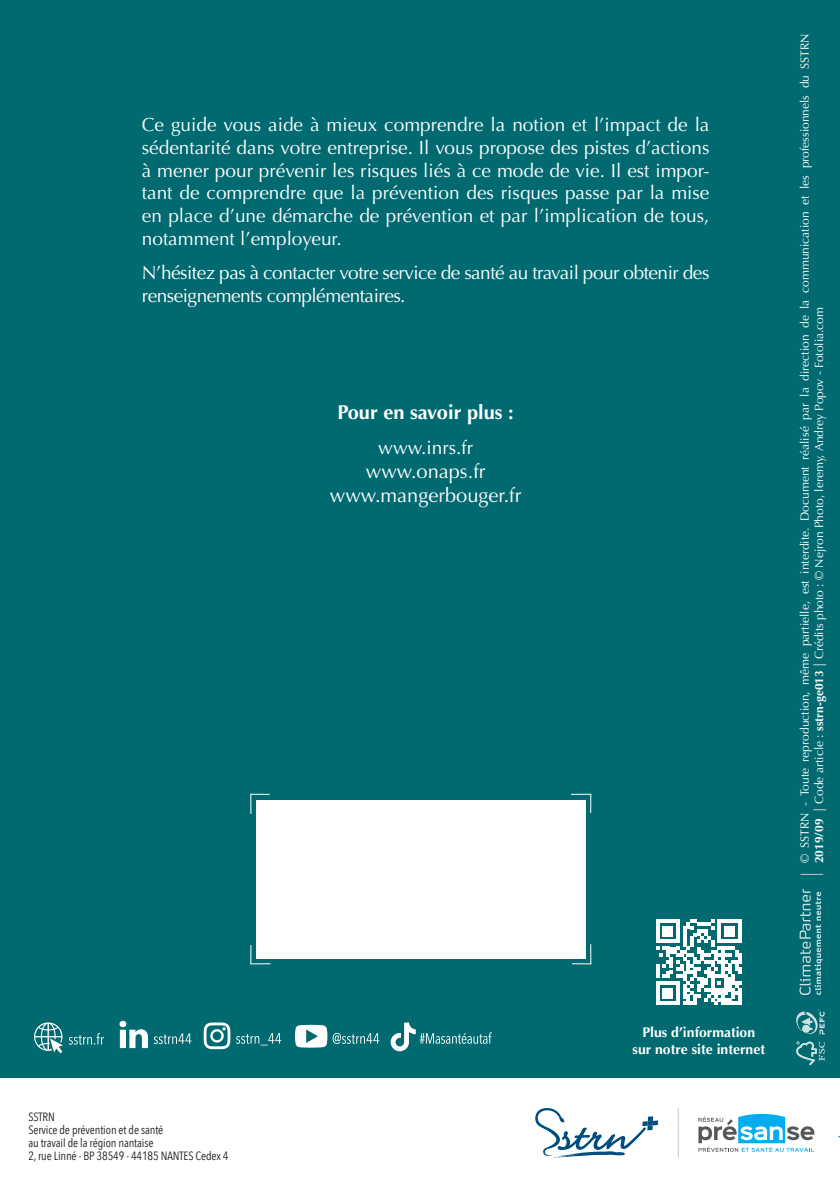
<style>
.page{position:relative;width:840px;height:1191px;background:#fff}
.page>*{position:absolute;margin:0;border:0;box-sizing:border-box;transform-origin:0 0}
.t1{font:20px/24px "Optima";color:#fff;text-align:center}
.t2{font:700 20px "Optima";color:#fff}
.t3{font:19px/22.8px "Optima";letter-spacing:-.025em;color:#fff;text-align:justify}
.t4{font:19px "Optima";color:#fff}
.t5{font:700 14px/16.8px "Optima";color:#fff;text-align:center}
.t6{font:12px/14px "Optima";color:#fff}
.t7{font:12px/13px "Avenir Next Condensed";letter-spacing:-.01em;color:#231f20}
.s1{font-weight:700}
.s2{font-size:13px}
</style>
<div class="page">
<div style="left:0;top:0;width:838px;height:1077px;background:#016a70"></div>
<hr style="left:839px;top:0;width:1px;height:198px;background:#016a70">
<svg style="left:796px;top:1041px;width:28px;height:24px"></svg>
<svg style="left:796px;top:1009px;width:28px;height:26px"></svg>
<svg style="left:800px;top:874px;width:22px;height:1px"></svg>
<svg style="left:799px;top:889px;width:23px;height:106px"></svg>
<div style="left:256px;top:799px;width:329px;height:159px;background:#fff"></div>
<svg style="left:250px;top:793px;width:20px;height:21px"></svg>
<svg style="left:570px;top:793px;width:21px;height:20px"></svg>
<svg style="left:571px;top:943px;width:20px;height:21px"></svg>
<svg style="left:250px;top:945px;width:21px;height:19px"></svg>
<svg style="left:535px;top:1108px;width:122px;height:50px"></svg>
<svg style="left:698px;top:1113px;width:116px;height:38px"></svg>
<hr style="left:677px;top:1108px;width:1px;height:49px;background:#c7c8ca">
<svg style="left:656px;top:919px;width:85px;height:86px"></svg>
<svg style="left:203px;top:1022px;width:27px;height:27px"></svg>
<svg style="left:236px;top:1033px;width:45px;height:12px"></svg>
<svg style="left:69px;top:1033px;width:35px;height:11px"></svg>
<svg style="left:119px;top:1020px;width:72px;height:28px"></svg>
<svg style="left:295px;top:1024px;width:84px;height:23px"></svg>
<svg style="left:390px;top:1022px;width:101px;height:29px"></svg>
<svg style="left:34px;top:1022px;width:29px;height:31px"></svg>
<p class="t3" style="left:142px;top:113px;width:568px">Ce guide vous aide à mieux comprendre la notion et l’impact de la sédentarité dans votre entreprise. Il vous propose des pistes d’actions à mener pour prévenir les risques liés à ce mode de vie. Il est impor&shy;tant de comprendre que la prévention des risques passe par la mise en place d’une démarche de prévention et par l’implication de tous, notamment l’employeur.</p>
<p class="t3" style="left:142px;top:261px;width:568px">N’hésitez pas à contacter votre service de santé au travail pour obtenir des renseignements complémentaires.</p>
<p class="t2" style="left:337px;top:401px;width:178px">Pour en savoir plus :</p>
<p class="t4" style="left:378px;top:436px;width:96px">www.inrs.fr</p>
<p class="t1" style="left:329px;top:459px;width:193px">www.onaps.fr www.mangerbouger.fr</p>
<p class="t6" style="left:797px;top:863px;width:831px;rotate:-90deg">© SSTRN - Toute reproduction, même partielle, est interdite. Document réalisé par la direction de la communication et les professionnels du SSTRN<br><span class="s1">2019/09</span> <span class="s2">|</span> Code article : <span class="s1">sstrn-ge013</span> <span class="s2">|</span> Crédits photo : © Nejron Photo, leremy, Andrey Popov - Fotolia.com</p>
<p class="t7" style="left:28px;top:1109px;width:201px">SSTRN<br>Service de prévention et de santé<br>au travail de la région nantaise<br>2, rue Linné - BP 38549 - 44185 NANTES Cedex 4</p>
<p class="t5" style="left:632px;top:1023px;width:134px">Plus d’information sur notre site internet</p>
</div>
